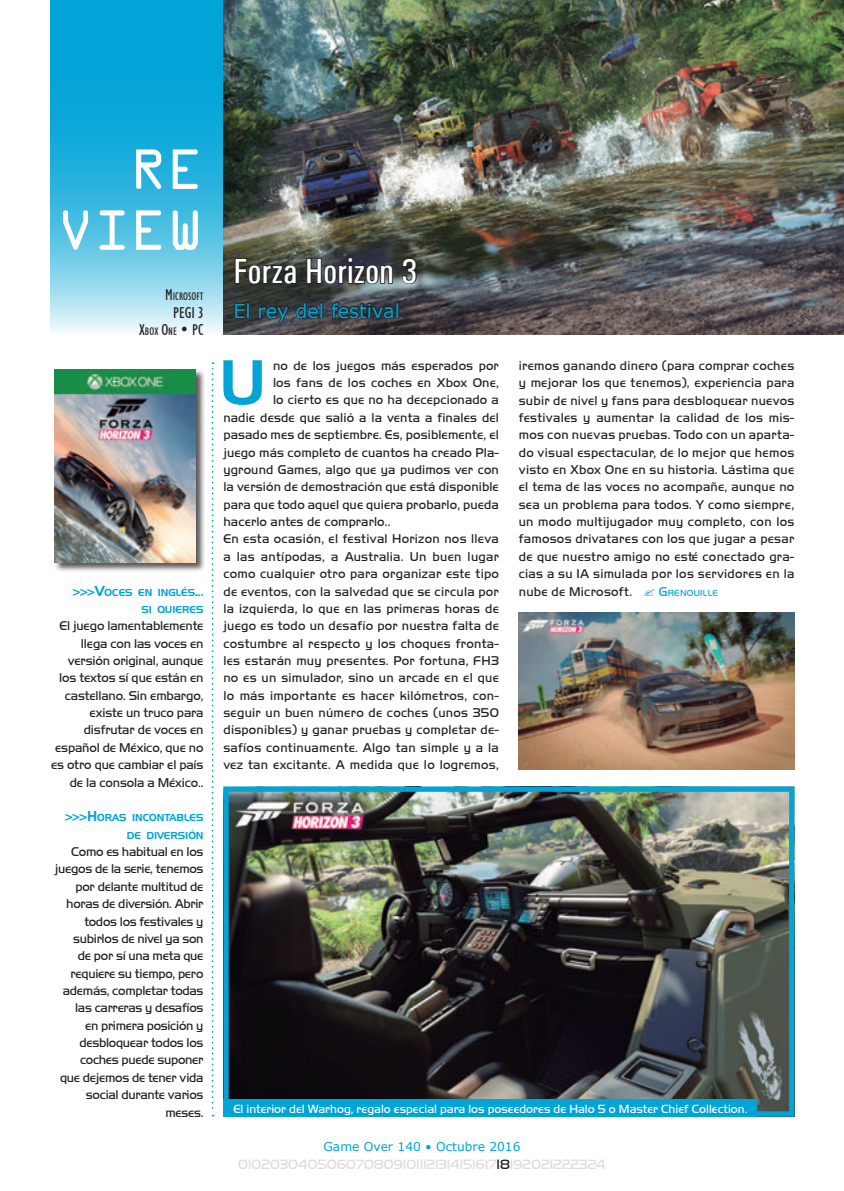
<style>
.page{position:relative;width:844px;height:1191px;background:#fff}
.page>*{position:absolute;margin:0;border:0;box-sizing:border-box;transform-origin:0 0}
.t1{font:61.43px "Handel Gothic BT";color:#00a4d7}
.t2{font:50.75px/60.9px "OCRA Std";color:#fff}
.t3{font:500 condensed 35px "Univers";color:#fff}
.t4{font:19.25px "Verdana";color:#00a4d7}
.t5{font:condensed 15.75px/17.3px "Humanist 521 BT";color:#231f20;text-align:right}
.t6{font:14px "Handel Got D Ligh";color:#dcdddf}
.t7{font:13.12px/17.3px "Handel Got D Ligh";letter-spacing:.01em;color:#231f20;text-align:justify}
.t8{font:13.12px/17.3px "Handel Got D Ligh";letter-spacing:-.02em;color:#231f20;text-align:right}
.t9{font:13.12px/17.3px "Handel Got D Ligh";letter-spacing:-.01em;color:#231f20;text-align:right}
.t10{font:12.25px "Handel Got D Ligh";color:#fff}
.t11{font:12.25px "Verdana";color:#00a4d7}
.t12{font:condensed 11.03px "Humanist 521 BT";color:#231f20}
.t13{font:9.8px/17.3px "Handel Gothic BT";color:#00a4d7;text-align:right}
.t14{font:9.1px "Handel Got D Ligh";letter-spacing:.03em;color:#00a4d7}
.s1{font-size:15.75px}
.s2{font-size:11.03px}
.s3{font-size:12.25px}
.s4{font-size:14px}
.s5{font-size:13.12px}
.s6{color:#231f20}
</style>
<div class="page">
<svg style="left:50px;top:0;width:173px;height:333px;background:#3db9e0"></svg>
<img style="left:223px;top:0;width:620px;height:335px">
<img style="left:229px;top:792px;width:559px;height:318px">
<div style="left:223px;top:786px;width:571px;height:330px;border:5px solid #00a4d7"></div>
<svg style="left:233px;top:302px;width:13px;height:17px"></svg>
<div style="left:246px;top:302px;width:4px;height:16px;border:2px solid #231f20"></div>
<svg style="left:257px;top:301px;width:62px;height:22px"></svg>
<div style="left:320px;top:302px;width:3px;height:16px;border:2px solid #231f20"></div>
<svg style="left:330px;top:301px;width:65px;height:19px"></svg>
<div style="left:395px;top:302px;width:4px;height:16px;border:2px solid #231f20"></div>
<svg style="left:234px;top:257px;width:63px;height:28px;background:#33352e"></svg>
<svg style="left:305px;top:257px;width:88px;height:28px;background:#35373c"></svg>
<svg style="left:401px;top:256px;width:16px;height:29px"></svg>
<div style="left:223px;top:1099px;width:533px;height:17px;background:#00a4d7"></div>
<svg style="left:212px;top:362px;width:1px;height:754px"></svg>
<div style="left:54px;top:369px;width:151px;height:203px;background:#231f20;opacity:.75"></div>
<img style="left:54px;top:369px;width:141px;height:193px">
<img style="left:518px;top:613px;width:276px;height:156px">
<h2 class="t2" style="left:57px;top:144px;width:148px;text-indent:73px">RE<br>VIEW</h2>
<p class="t12" style="left:165px;top:290px;width:40px"><span class="s1">M</span> ICROSOFT</p>
<p class="t5" style="left:139px;top:303px;width:66px">PEGI 3<br>X<span class="s2">BOX</span> O<span class="s2">NE</span> • PC</p>
<p class="t13" style="left:71px;top:583px;width:133px"><span class="s3">&gt;&gt;&gt;</span><span class="s4">V</span>OCES EN INGLÉS<span class="s4">...<br></span>SI QUIERES</p>
<p class="t9" style="left:51px;top:617px;width:154px">El juego lamentablemente llega con las voces en versión original, aunque los textos sí que están en castellano. Sin embargo, existe un truco para disfrutar de voces en español de México, que no es otro que cambiar el país de la consola a México..</p>
<p class="t13" style="left:64px;top:809px;width:141px"><span class="s3">&gt;&gt;&gt;</span><span class="s4">H</span> ORAS INCONTABLES<br>DE DIVERSIÓN</p>
<p class="t8" style="left:55px;top:843px;width:150px">Como es habitual en los juegos de la serie, tenemos por delante multitud de horas de diversión. Abrir todos los festivales y subirlos de nivel ya son<br>de por sí una meta que requiere su tiempo, pero además, completar todas las carreras y desafíos<br>en primera posición y desbloquear todos los coches puede suponer<br>que dejemos de tener vida social durante varios meses.</p>
<h3 class="t3" style="left:233px;top:250px;width:185px">Forza Horizon 3</h3>
<h3 class="t4" style="left:233px;top:297px;width:168px">El rey del festival</h3>
<h1 class="t1" style="left:219px;top:345px;width:49px">U</h1>
<p class="t7" style="left:273px;top:357px;width:227px">no de los juegos más esperados por</p>
<p class="t7" style="left:273px;top:374px;width:227px">los fans de los coches en Xbox One,</p>
<p class="t7" style="left:273px;top:391px;width:227px">lo cierto es que no ha decepcionado a</p>
<p class="t7" style="left:223px;top:409px;width:277px">nadie desde que salió a la venta a finales del</p>
<p class="t7" style="left:223px;top:426px;width:277px">pasado mes de septiembre. Es, posiblemente, el</p>
<p class="t7" style="left:223px;top:443px;width:277px">juego más completo de cuantos ha creado Pla-</p>
<p class="t7" style="left:223px;top:461px;width:277px">yground Games, algo que ya pudimos ver con</p>
<p class="t7" style="left:223px;top:478px;width:277px">la versión de demostración que está disponible</p>
<p class="t7" style="left:223px;top:496px;width:277px">para que todo aquel que quiera probarlo, pueda</p>
<p class="t7" style="left:223px;top:513px;width:168px">hacerlo antes de comprarlo..</p>
<p class="t7" style="left:223px;top:530px;width:277px">En esta ocasión, el festival Horizon nos lleva</p>
<p class="t7" style="left:223px;top:548px;width:277px">a las antípodas, a Australia. Un buen lugar</p>
<p class="t7" style="left:223px;top:565px;width:277px">como cualquier otro para organizar este tipo</p>
<p class="t7" style="left:223px;top:582px;width:277px">de eventos, con la salvedad que se circula por</p>
<p class="t7" style="left:223px;top:600px;width:277px">la izquierda, lo que en las primeras horas de</p>
<p class="t7" style="left:223px;top:617px;width:277px">juego es todo un desafío por nuestra falta de</p>
<p class="t7" style="left:223px;top:634px;width:277px">costumbre al respecto y los choques fronta-</p>
<p class="t7" style="left:223px;top:652px;width:277px">les estarán muy presentes. Por fortuna, FH3</p>
<p class="t7" style="left:223px;top:669px;width:277px">no es un simulador, sino un arcade en el que</p>
<p class="t7" style="left:223px;top:687px;width:277px">lo más importante es hacer kilómetros, con-</p>
<p class="t7" style="left:223px;top:704px;width:277px">seguir un buen número de coches (unos 350</p>
<p class="t7" style="left:223px;top:721px;width:277px">disponibles) y ganar pruebas y completar de-</p>
<p class="t7" style="left:223px;top:739px;width:277px">safíos continuamente. Algo tan simple y a la</p>
<p class="t7" style="left:223px;top:756px;width:277px">vez tan excitante. A medida que lo logremos,</p>
<p class="t7" style="left:518px;top:357px;width:277px">iremos ganando dinero (para comprar coches y mejorar los que tenemos), experiencia para subir de nivel y fans para desbloquear nuevos festivales y aumentar la calidad de los mis&shy;mos con nuevas pruebas. Todo con un aparta&shy;do visual espectacular, de lo mejor que hemos visto en Xbox One en su historia. Lástima que el tema de las voces no acompañe, aunque no sea un problema para todos. Y como siempre, un modo multijugador muy completo, con los famosos drivatares con los que jugar a pesar de que nuestro amigo no esté conectado gra&shy;cias a su IA simulada por los servidores en la nube de Microsoft.</p>
<p class="t14" style="left:658px;top:587px;width:61px"><span class="s5">G</span>RENOUILLE</p>
<p class="t10" style="left:233px;top:1101px;width:515px">El interior del Warhog, regalo especial para los poseedores de Halo 5 o Master Chief Collection.</p>
<p class="t11" style="left:323px;top:1138px;width:198px">Game Over 140 • Octubre 2016</p>
<p class="t6" style="left:238px;top:1156px;width:369px">0102030405060708091011121314151617<span class="s6">18</span>192021222324</p>
</div>
